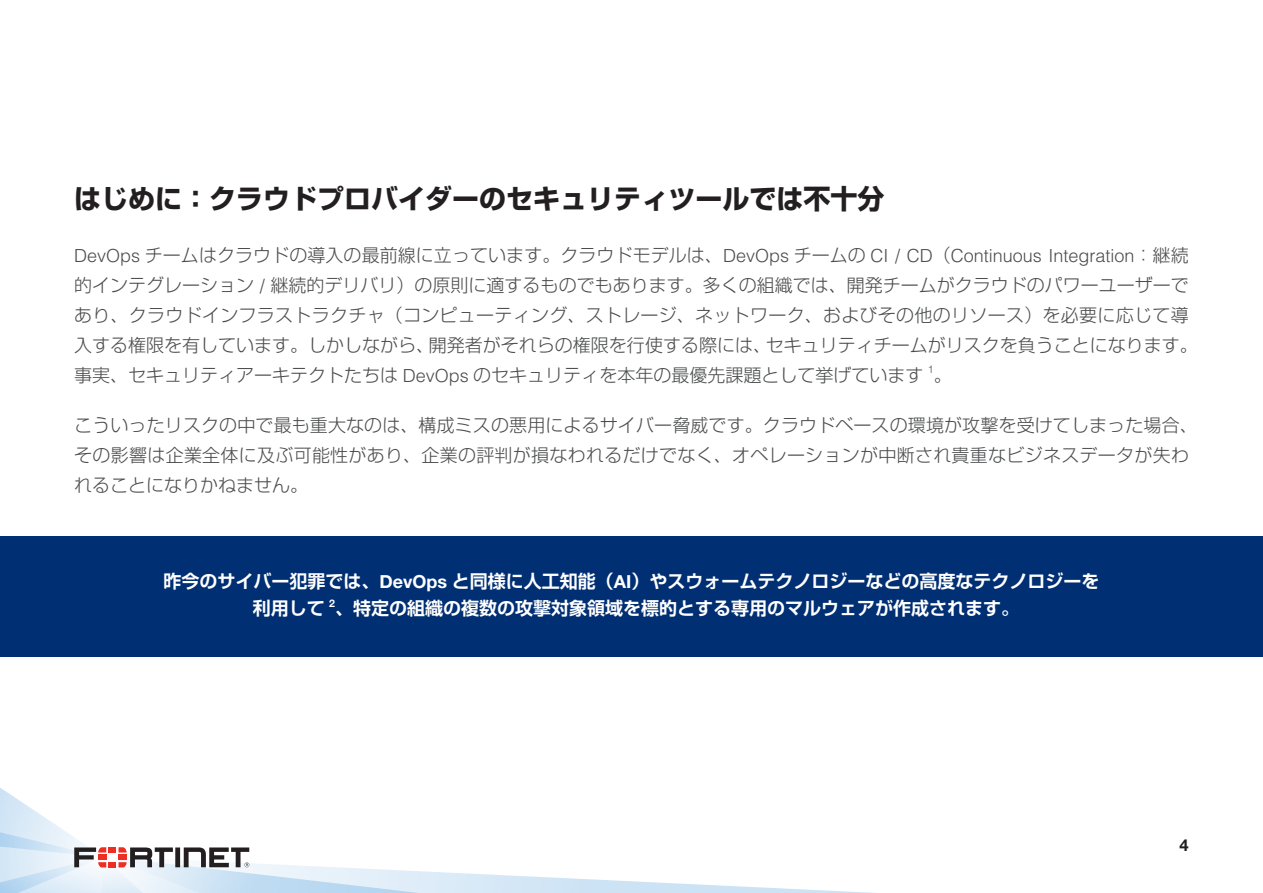
<style>
.page{position:relative;width:1263px;height:893px;background:#fff}
.page>*{position:absolute;margin:0;border:0;box-sizing:border-box;transform-origin:0 0}
.t1{font:700 27px "Shin Go Pro";color:#231f20}
.t2{font:300 18px/30px "Shin Go Pro";letter-spacing:.005em;color:#4b4c4d}
.t3{font:700 18px/27px "Shin Go Pro De";color:#fff}
.t4{font:700 16.5px "Helvetica Neue LT Pro";color:#231f20}
.t5{font:700 10.5px "Helvetica Neue";color:#fff}
.t6{font:300 10.5px "Helvetica";color:#4b4c4d}
.s1{font-family:"Helvetica"}
.s2{font-family:"Helvetica Neue"}
</style>
<div class="page">
<div style="left:0;top:536px;width:1263px;height:121px;background:#002f73"></div>
<svg style="left:0;top:788px;width:874px;height:105px"></svg>
<h1 class="t1" style="left:74px;top:178px;width:811px">はじめに：クラウドプロバイダーのセキュリティツールでは不十分</h1>
<p class="t2" style="left:74px;top:237px;width:1125px"><span class="s1">DevOps</span> チームはクラウドの導入の最前線に立っています。クラウドモデルは、<span class="s1">DevOps</span> チームの <span class="s1">CI / CD</span>（<span class="s1">Continuous Integration</span>：継続的インテグレーション <span class="s1">/</span> 継続的デリバリ）の原則に適するものでもあります。多くの組織では、開発チームがクラウドのパワーユーザーであり、クラウドインフラストラクチャ（コンピューティング、ストレージ、ネットワーク、およびその他のリソース）を必要に応じて導入する権限を有しています。しかしながら、開発者がそれらの権限を行使する際には、セキュリティチームがリスクを負うことになります。事実、セキュリティアーキテクトたちは <span class="s1">DevOps</span> のセキュリティを本年の最優先課題として挙げています</p>
<p class="t6" style="left:928px;top:362px;width:7px">1</p>
<p class="t2" style="left:934px;top:357px;width:19px">。</p>
<p class="t2" style="left:74px;top:408px;width:1125px">こういったリスクの中で最も重大なのは、構成ミスの悪用によるサイバー脅威です。クラウドベースの環境が攻撃を受けてしまった場合、その影響は企業全体に及ぶ可能性があり、企業の評判が損なわれるだけでなく、オペレーションが中断され貴重なビジネスデータが失われることになりかねません。</p>
<p class="t3" style="left:253px;top:566px;width:848px;text-indent:-89px">昨今のサイバー犯罪では、<span class="s2">DevOps</span> と同様に人工知能（<span class="s2">AI</span>）やスウォームテクノロジーなどの高度なテクノロジーを利用して</p>
<p class="t5" style="left:329px;top:596px;width:7px">2</p>
<p class="t3" style="left:335px;top:593px;width:685px">、特定の組織の複数の攻撃対象領域を標的とする専用のマルウェアが作成されます。</p>
<p class="t4" style="left:1179px;top:835px;width:11px">4</p>
</div>
